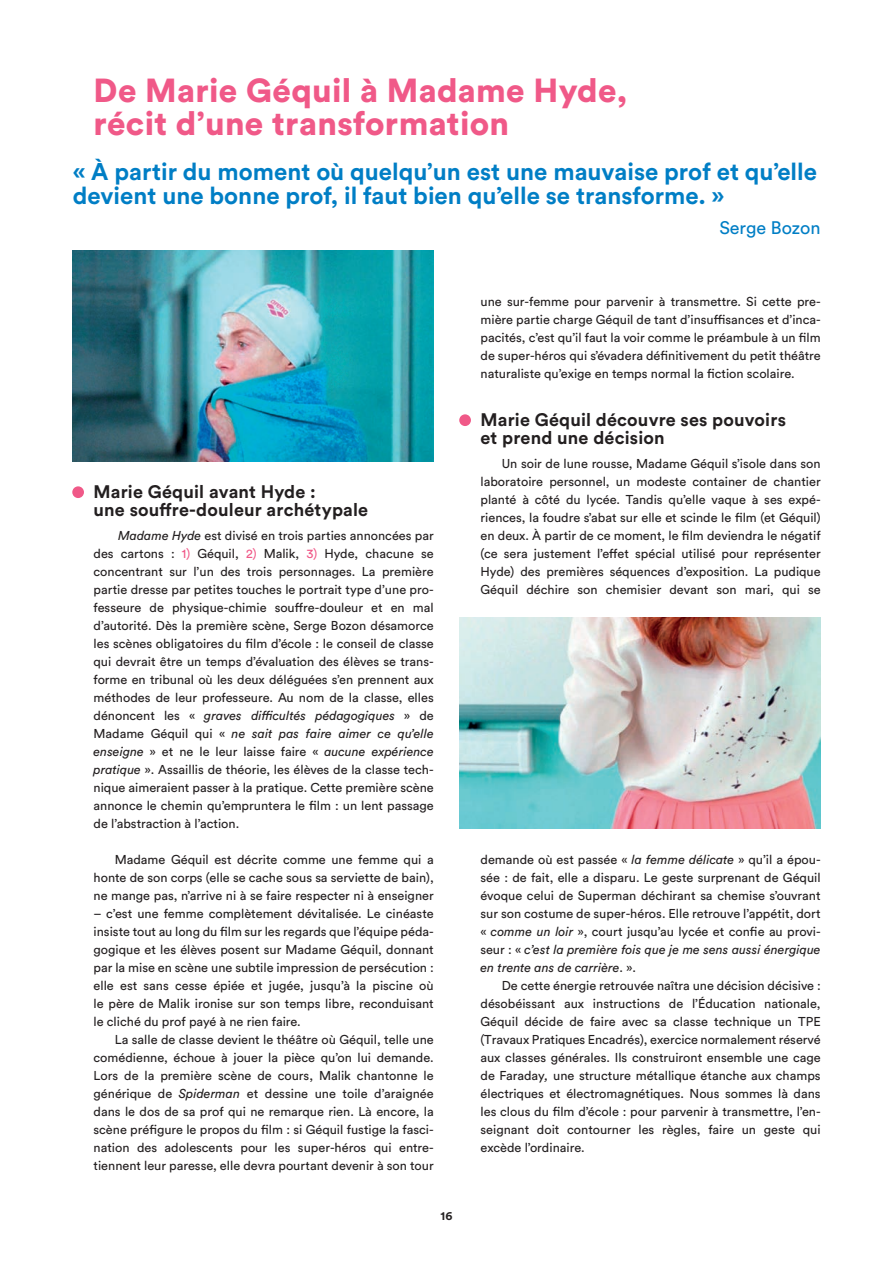
<style>
.page{position:relative;width:893px;height:1263px;background:#fff}
.page>*{position:absolute;margin:0;border:0;box-sizing:border-box;transform-origin:0 0}
._001_Grand_titre_jau{font:900 33px/33px "Circular Std";letter-spacing:.01em;color:#f05988}
._002_s_titre_rouge{font:700 24px/24px "Circular Std";color:#007ec5}
._002_S-s-titre_puce{font:700 18px/18px "Circular Std";letter-spacing:.01em;color:#231f20}
._002_s_titre_rouge-2{font:18px "Circular Std";color:#007ec5}
._004_Texte_courant_M{font:12.75px/18px "Circular Std";color:#231f20;text-align:justify}
.t1{font:700 12px "Circular Std";color:#231f20}
.s1{font-style:italic}
.s2{color:#f05988}
</style>
<div class="page">
<div style="left:72px;top:486px;width:12px;height:12px;background:#f05988;border-radius:50%"></div>
<div style="left:459px;top:414px;width:12px;height:12px;background:#f05988;border-radius:50%"></div>
<img style="left:460px;top:618px;width:360px;height:210px">
<img style="left:72px;top:251px;width:362px;height:210px">
<p class="_001_Grand_titre_jau" style="left:94px;top:73px;width:535px">De Marie Géquil à Madame Hyde, récit d’une transformation</p>
<p class="_002_s_titre_rouge" style="left:73px;top:159px;width:746px">« À partir du moment où quelqu’un est une mauvaise prof et qu’elle devient une bonne prof, il faut bien qu’elle se transforme. »</p>
<p class="_002_s_titre_rouge-2" style="left:719px;top:217px;width:103px">Serge Bozon</p>
<p class="_002_S-s-titre_puce" style="left:94px;top:482px;width:276px">Marie Géquil avant Hyde :<br>une souffre-douleur archétypale</p>
<p class="_004_Texte_courant_M" style="left:94px;top:526px;width:342px;text-indent:24px"><span class="s1">Madame Hyde</span> est divisé en trois parties annoncées par des cartons : <span class="s2">1)</span> Géquil, <span class="s2">2)</span> Malik, <span class="s2">3)</span> Hyde, chacune se concentrant sur l’un des trois personnages. La première partie dresse par petites touches le portrait type d’une pro&shy;fesseure de physique-chimie souffre-douleur et en mal d’autorité. Dès la première scène, Serge Bozon désamorce les scènes obligatoires du film d’école : le conseil de classe qui devrait être un temps d’évaluation des élèves se trans&shy;forme en tribunal où les deux déléguées s’en prennent aux méthodes de leur professeure. Au nom de la classe, elles dénoncent les « <span class="s1">graves difficultés pédagogiques</span> » de Madame Géquil qui « <span class="s1">ne sait pas faire aimer ce qu’elle enseigne</span> » et ne le leur laisse faire « <span class="s1">aucune expérience pratique</span> ». Assaillis de théorie, les élèves de la classe tech&shy;nique aimeraient passer à la pratique. Cette première scène annonce le chemin qu’empruntera le film : un lent passage de l’abstraction à l’action.</p>
<p class="_004_Texte_courant_M" style="left:94px;top:850px;width:342px;text-indent:21px">Madame Géquil est décrite comme une femme qui a honte de son corps (elle se cache sous sa serviette de bain), ne mange pas, n’arrive ni à se faire respecter ni à enseigner</p>
<p class="_004_Texte_courant_M" style="left:94px;top:904px;width:342px">– c’est une femme complètement dévitalisée. Le cinéaste insiste tout au long du film sur les regards que l’équipe péda&shy;gogique et les élèves posent sur Madame Géquil, donnant par la mise en scène une subtile impression de persécution : elle est sans cesse épiée et jugée, jusqu’à la piscine où le père de Malik ironise sur son temps libre, reconduisant le cliché du prof payé à ne rien faire.</p>
<p class="_004_Texte_courant_M" style="left:94px;top:1030px;width:342px;text-indent:21px">La salle de classe devient le théâtre où Géquil, telle une comédienne, échoue à jouer la pièce qu’on lui demande.<br>Lors de la première scène de cours, Malik chantonne le générique de <span class="s1">Spiderman</span> et dessine une toile d’araignée dans le dos de sa prof qui ne remarque rien. Là encore, la scène préfigure le propos du film : si Géquil fustige la fasci&shy;nation des adolescents pour les super-héros qui entre&shy;tiennent leur paresse, elle devra pourtant devenir à son tour</p>
<p class="t1" style="left:440px;top:1208px;width:13px">16</p>
<p class="_004_Texte_courant_M" style="left:480px;top:292px;width:342px">une sur-femme pour parvenir à transmettre. Si cette pre&shy;mière partie charge Géquil de tant d’insuffisances et d’inca&shy;pacités, c’est qu’il faut la voir comme le préambule à un film de super-héros qui s’évadera définitivement du petit théâtre naturaliste qu’exige en temps normal la fiction scolaire.</p>
<p class="_002_S-s-titre_puce" style="left:480px;top:410px;width:307px">Marie Géquil découvre ses pouvoirs et prend une décision</p>
<p class="_004_Texte_courant_M" style="left:480px;top:454px;width:342px;text-indent:21px">Un soir de lune rousse, Madame Géquil s’isole dans son laboratoire personnel, un modeste container de chantier planté à côté du lycée. Tandis qu’elle vaque à ses expé&shy;riences, la foudre s’abat sur elle et scinde le film (et Géquil) en deux. À partir de ce moment, le film deviendra le négatif (ce sera justement l’effet spécial utilisé pour représenter Hyde) des premières séquences d’exposition. La pudique Géquil déchire son chemisier devant son mari, qui se</p>
<p class="_004_Texte_courant_M" style="left:480px;top:850px;width:342px">demande où est passée « <span class="s1">la femme délicate</span> » qu’il a épou&shy;sée : de fait, elle a disparu. Le geste surprenant de Géquil évoque celui de Superman déchirant sa chemise s’ouvrant sur son costume de super-héros. Elle retrouve l’appétit, dort « <span class="s1">comme un loir</span> », court jusqu’au lycée et confie au provi&shy;seur : « <span class="s1">c’est la première fois que je me sens aussi énergique en trente ans de carrière</span>. ».</p>
<p class="_004_Texte_courant_M" style="left:480px;top:976px;width:342px;text-indent:21px">De cette énergie retrouvée naîtra une décision décisive : désobéissant aux instructions de l’Éducation nationale, Géquil décide de faire avec sa classe technique un TPE (Travaux Pratiques Encadrés), exercice normalement réservé aux classes générales. Ils construiront ensemble une cage de Faraday<span class="s1">,</span> une structure métallique étanche aux champs électriques et électromagnétiques. Nous sommes là dans les clous du film d’école : pour parvenir à transmettre, l’en&shy;seignant doit contourner les règles, faire un geste qui excède l’ordinaire.</p>
</div>
